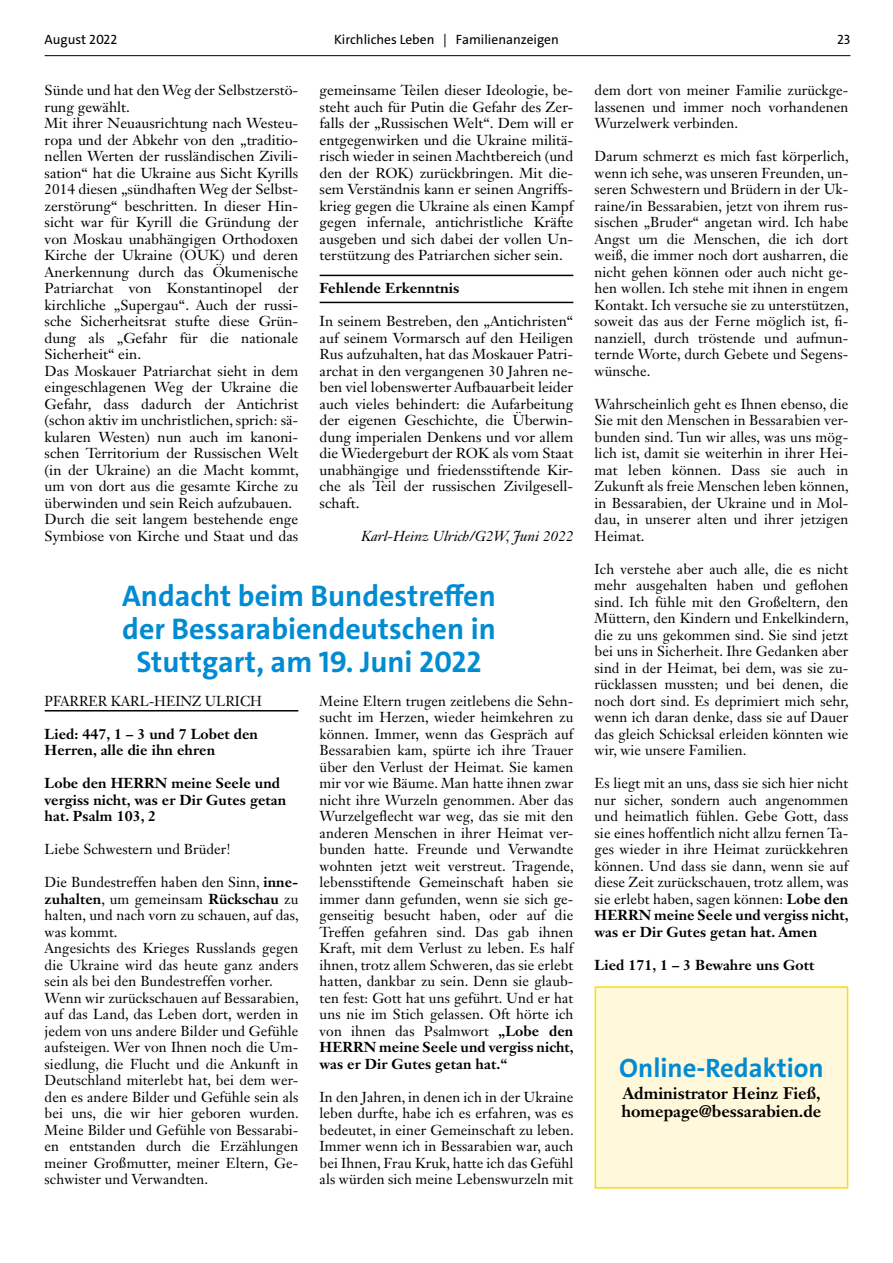
<style>
.page{position:relative;width:893px;height:1263px;background:#fff}
.page>*{position:absolute;margin:0;border:0;box-sizing:border-box;transform-origin:0 0}
.t1{font:700 30px/33px "The Sans";color:#008bd2;text-align:center}
.t2{font:700 26.7px "The Sans";color:#008bd2}
.t3{font:700 16.5px/18px "Janson Text LT Std";color:#000}
.t4{font:14.25px/16.5px "Janson Text LT Std";color:#000;text-align:justify}
.t5{font:700 14.25px/16.5px "Janson Text LT Std";letter-spacing:.005em;color:#000}
.t6{font:italic 14.25px "Janson Text LT Std";color:#000}
.t7{font:14.25px "Janson Text LT Std";color:#000;scale:.95 1}
.t8{font:13.5px "The Sans";color:#000}
.s1{font-weight:700}
</style>
<div class="page">
<hr style="left:45px;top:55px;width:805px;height:1px;background:#000">
<hr style="left:45px;top:710px;width:253px;height:1px;background:#000">
<hr style="left:320px;top:275px;width:253px;height:1px;background:#000">
<hr style="left:320px;top:302px;width:253px;height:1px;background:#000">
<div style="left:595px;top:987px;width:253px;height:201px;background:#fff8da"></div>
<div style="left:595px;top:986px;width:253px;height:202px;border:2px solid #fd0"></div>
<p class="t8" style="left:45px;top:31px;width:74px">August 2022</p>
<p class="t8" style="left:334px;top:31px;width:226px">Kirchliches Leben | Familienanzeigen</p>
<p class="t8" style="left:837px;top:31px;width:15px">23</p>
<p class="t4" style="left:45px;top:82px;width:256px;text-align:left">Sünde und hat den Weg der Selbstzerstö&shy;rung gewählt.<br>Mit ihrer Neuausrichtung nach Westeu&shy;ropa und der Abkehr von den „traditio&shy;nellen Werten der russländischen Zivili&shy;sation“ hat die Ukraine aus Sicht Kyrills 2014 diesen „sündhaften Weg der Selbst&shy;zerstörung“ beschritten. In dieser Hin&shy;sicht war für Kyrill die Gründung der von Moskau unabhängigen Orthodoxen Kirche der Ukraine (OUK) und deren Anerkennung durch das Ökumenische Patriarchat von Konstantinopel der kirchliche „Supergau“. Auch der russi&shy;sche Sicherheitsrat stufte diese Grün&shy;dung als „Gefahr für die nationale Sicherheit“ ein.<br>Das Moskauer Patriarchat sieht in dem eingeschlagenen Weg der Ukraine die Gefahr, dass dadurch der Antichrist (schon aktiv im unchristlichen, sprich: sä&shy;kularen Westen) nun auch im kanoni&shy;schen Territorium der Russischen Welt (in der Ukraine) an die Macht kommt, um von dort aus die gesamte Kirche zu überwinden und sein Reich aufzubauen.<br>Durch die seit langem bestehende enge Symbiose von Kirche und Staat und das</p>
<p class="t4" style="left:320px;top:82px;width:255px">gemeinsame Teilen dieser Ideologie, be&shy;steht auch für Putin die Gefahr des Zer&shy;falls der „Russischen Welt“. Dem will er entgegenwirken und die Ukraine militä&shy;risch wieder in seinen Machtbereich (und den der ROK) zurückbringen. Mit die&shy;sem Verständnis kann er seinen Angriffs&shy;krieg gegen die Ukraine als einen Kampf gegen infernale, antichristliche Kräfte ausgeben und sich dabei der vollen Un&shy;terstützung des Patriarchen sicher sein.</p>
<p class="t5" style="left:320px;top:280px;width:141px">Fehlende Erkenntnis</p>
<p class="t4" style="left:320px;top:313px;width:255px">In seinem Bestreben, den „Antichristen“ auf seinem Vormarsch auf den Heiligen Rus aufzuhalten, hat das Moskauer Patri&shy;archat in den vergangenen 30 Jahren ne&shy;ben viel lobenswerter Aufbauarbeit leider auch vieles behindert: die Aufarbeitung der eigenen Geschichte, die Überwin&shy;dung imperialen Denkens und vor allem die Wiedergeburt der ROK als vom Staat unabhängige und friedensstiftende Kir&shy;che als Teil der russischen Zivilgesell&shy;schaft.</p>
<p class="t6" style="left:361px;top:527px;width:214px">Karl-Heinz Ulrich/G2W, Juni 2022</p>
<h1 class="t1" style="left:122px;top:579px;width:375px">Andacht beim Bundestreffen der Bessarabiendeutschen in<br>Stuttgart, am 19. Juni 2022</h1>
<p class="t7" style="left:45px;top:692px;width:230px">PFARRER KARL-HEINZ ULRICH</p>
<p class="t5" style="left:45px;top:725px;width:215px">Lied: 447, 1 – 3 und 7 Lobet den<br>Herren, alle die ihn ehren</p>
<p class="t5" style="left:45px;top:775px;width:243px">Lobe den HERRN meine Seele und vergiss nicht, was er Dir Gutes getan hat. Psalm 103, 2</p>
<p class="t4" style="left:45px;top:841px;width:188px">Liebe Schwestern und Brüder!</p>
<p class="t4" style="left:45px;top:874px;width:256px;text-align:left">Die Bundestreffen haben den Sinn, <span class="s1">inne&shy;zuhalten</span>, um gemeinsam <span class="s1">Rückschau</span> zu halten, und nach vorn zu schauen, auf das, was kommt.<br>Angesichts des Krieges Russlands gegen die Ukraine wird das heute ganz anders sein als bei den Bundestreffen vorher.<br>Wenn wir zurückschauen auf Bessarabien, auf das Land, das Leben dort, werden in jedem von uns andere Bilder und Gefühle aufsteigen. Wer von Ihnen noch die Um&shy;siedlung, die Flucht und die Ankunft in Deutschland miterlebt hat, bei dem wer&shy;den es andere Bilder und Gefühle sein als bei uns, die wir hier geboren wurden.<br>Meine Bilder und Gefühle von Bessarabi&shy;en entstanden durch die Erzählungen meiner Großmutter, meiner Eltern, Ge&shy;schwister und Verwandten.</p>
<p class="t4" style="left:320px;top:692px;width:256px">Meine Eltern trugen zeitlebens die Sehn&shy;sucht im Herzen, wieder heimkehren zu können. Immer, wenn das Gespräch auf Bessarabien kam, spürte ich ihre Trauer über den Verlust der Heimat. Sie kamen mir vor wie Bäume. Man hatte ihnen zwar nicht ihre Wurzeln genommen. Aber das Wurzelgeflecht war weg, das sie mit den anderen Menschen in ihrer Heimat ver&shy;bunden hatte. Freunde und Verwandte wohnten jetzt weit verstreut. Tragende, lebensstiftende Gemeinschaft haben sie immer dann gefunden, wenn sie sich ge&shy;genseitig besucht haben, oder auf die Treffen gefahren sind. Das gab ihnen Kraft, mit dem Verlust zu leben. Es half ihnen, trotz allem Schweren, das sie erlebt hatten, dankbar zu sein. Denn sie glaub&shy;ten fest: Gott hat uns geführt. Und er hat uns nie im Stich gelassen. Oft hörte ich von ihnen das Psalmwort <span class="s1">„Lobe den HERRN meine Seele und vergiss nicht, was er Dir Gutes getan hat.“</span></p>
<p class="t4" style="left:320px;top:1088px;width:256px">In den Jahren, in denen ich in der Ukraine leben durfte, habe ich es erfahren, was es bedeutet, in einer Gemeinschaft zu leben.<br>Immer wenn ich in Bessarabien war, auch bei Ihnen, Frau Kruk, hatte ich das Gefühl als würden sich meine Lebenswurzeln mit</p>
<p class="t4" style="left:595px;top:82px;width:255px">dem dort von meiner Familie zurückge&shy;lassenen und immer noch vorhandenen Wurzelwerk verbinden.</p>
<p class="t4" style="left:595px;top:148px;width:256px">Darum schmerzt es mich fast körperlich, wenn ich sehe, was unseren Freunden, un&shy;seren Schwestern und Brüdern in der Uk&shy;raine/in Bessarabien, jetzt von ihrem rus&shy;sischen „Bruder“ angetan wird. Ich habe Angst um die Menschen, die ich dort weiß, die immer noch dort ausharren, die nicht gehen können oder auch nicht ge&shy;hen wollen. Ich stehe mit ihnen in engem Kontakt. Ich versuche sie zu unterstützen, soweit das aus der Ferne möglich ist, fi&shy;nanziell, durch tröstende und aufmun&shy;ternde Worte, durch Gebete und Segens&shy;wünsche.</p>
<p class="t4" style="left:595px;top:395px;width:256px">Wahrscheinlich geht es Ihnen ebenso, die Sie mit den Menschen in Bessarabien ver&shy;bunden sind. Tun wir alles, was uns mög&shy;lich ist, damit sie weiterhin in ihrer Hei&shy;mat leben können. Dass sie auch in Zukunft als freie Menschen leben können, in Bessarabien, der Ukraine und in Mol&shy;dau, in unserer alten und ihrer jetzigen Heimat.</p>
<p class="t4" style="left:595px;top:560px;width:256px">Ich verstehe aber auch alle, die es nicht mehr ausgehalten haben und geflohen sind. Ich fühle mit den Großeltern, den Müttern, den Kindern und Enkelkindern, die zu uns gekommen sind. Sie sind jetzt bei uns in Sicherheit. Ihre Gedanken aber sind in der Heimat, bei dem, was sie zu&shy;rücklassen mussten; und bei denen, die noch dort sind. Es deprimiert mich sehr, wenn ich daran denke, dass sie auf Dauer das gleich Schicksal erleiden könnten wie wir, wie unsere Familien.</p>
<p class="t4" style="left:595px;top:775px;width:256px">Es liegt mit an uns, dass sie sich hier nicht nur sicher, sondern auch angenommen und heimatlich fühlen. Gebe Gott, dass sie eines hoffentlich nicht allzu fernen Ta&shy;ges wieder in ihre Heimat zurückkehren können. Und dass sie dann, wenn sie auf diese Zeit zurückschauen, trotz allem, was sie erlebt haben, sagen können: <span class="s1">Lobe den HERRN meine Seele und vergiss nicht, was er Dir Gutes getan hat. Amen</span></p>
<p class="t5" style="left:595px;top:956px;width:221px">Lied 171, 1 – 3 Bewahre uns Gott</p>
<h2 class="t2" style="left:619px;top:1051px;width:206px">Online-Redaktion</h2>
<p class="t3" style="left:621px;top:1084px;width:202px">Administrator Heinz Fieß, homepage@bessarabien.de</p>
</div>
